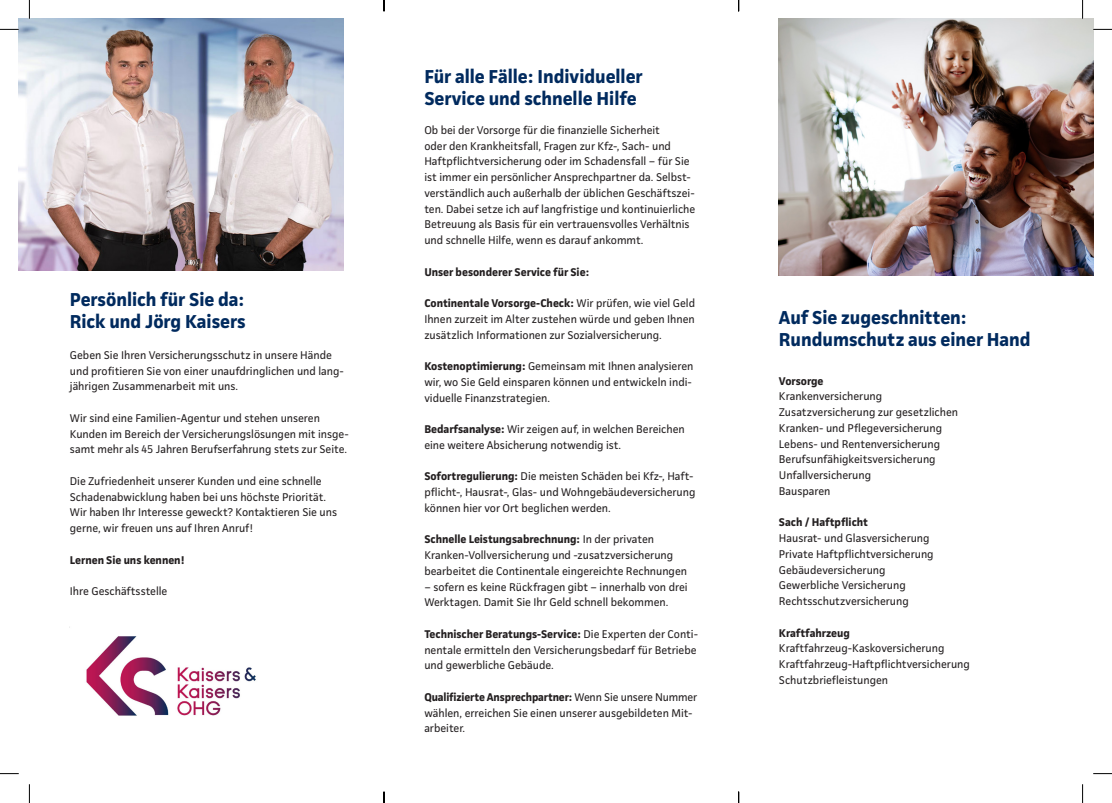
<style>
.page{position:relative;width:1112px;height:803px;background:#fff}
.page>*{position:absolute;margin:0;border:0;box-sizing:border-box;transform-origin:0 0}
.t1{font:700 18.75px/22.5px "Continentale Pro";color:#002a5e}
.t2{font:11.25px/15.8px "Continentale Pro";color:#231f20}
.t3{font:700 11.25px "Continentale Pro";color:#231f20}
.s1{font-weight:700}
</style>
<div class="page">
<img style="left:19px;top:19px;width:324px;height:251px">
<img style="left:778px;top:19px;width:314px;height:257px">
<img style="left:86px;top:636px;width:170px;height:80px">
<svg style="left:0;top:29px;width:19px;height:1px"></svg>
<svg style="left:1092px;top:29px;width:19px;height:1px"></svg>
<svg style="left:0;top:773px;width:19px;height:1px"></svg>
<svg style="left:1093px;top:773px;width:18px;height:1px"></svg>
<svg style="left:29px;top:0;width:1px;height:19px"></svg>
<svg style="left:29px;top:784px;width:1px;height:19px"></svg>
<svg style="left:1081px;top:0;width:2px;height:19px"></svg>
<svg style="left:1082px;top:784px;width:1px;height:19px"></svg>
<h1 class="t1" style="left:70px;top:288px;width:177px">Persönlich für Sie da:<br>Rick und Jörg Kaisers</h1>
<p class="t2" style="left:70px;top:347px;width:275px">Geben Sie Ihren Versicherungsschutz in unsere Hände und profitieren Sie von einer unaufdringlichen und lang&shy;jährigen Zusammenarbeit mit uns.</p>
<p class="t2" style="left:70px;top:410px;width:280px">Wir sind eine Familien-Agentur und stehen unseren<br>Kunden im Bereich der Versicherungslösungen mit insge&shy;samt mehr als 45 Jahren Berufserfahrung stets zur Seite.</p>
<p class="t2" style="left:70px;top:473px;width:268px">Die Zufriedenheit unserer Kunden und eine schnelle Schadenabwicklung haben bei uns höchste Priorität.<br>Wir haben Ihr Interesse geweckt? Kontaktieren Sie uns gerne, wir freuen uns auf Ihren Anruf!</p>
<p class="t3" style="left:70px;top:553px;width:116px">Lernen Sie uns kennen!</p>
<p class="t2" style="left:70px;top:583px;width:99px">Ihre Geschäftsstelle</p>
<h1 class="t1" style="left:424px;top:64px;width:220px">Für alle Fälle: Individueller<br>Service und schnelle Hilfe</h1>
<p class="t2" style="left:424px;top:122px;width:272px">Ob bei der Vorsorge für die finanzielle Sicherheit<br>oder den Krankheitsfall, Fragen zur Kfz-, Sach- und Haftpflichtversicherung oder im Schadensfall – für Sie ist immer ein persönlicher Ansprechpartner da. Selbst&shy;verständlich auch außerhalb der üblichen Geschäftszei&shy;ten. Dabei setze ich auf langfristige und kontinuierliche Betreuung als Basis für ein vertrauensvolles Verhältnis und schnelle Hilfe, wenn es darauf ankommt.</p>
<p class="t3" style="left:424px;top:265px;width:166px">Unser besonderer Service für Sie:</p>
<p class="t2" style="left:424px;top:295px;width:272px;text-align:justify"><span class="s1">Continentale Vorsorge-Check:</span> Wir prüfen, wie viel Geld Ihnen zurzeit im Alter zustehen würde und geben Ihnen zusätzlich Informationen zur Sozialversicherung.</p>
<p class="t2" style="left:424px;top:358px;width:270px"><span class="s1">Kostenoptimierung:</span> Gemeinsam mit Ihnen analysieren wir, wo Sie Geld einsparen können und entwickeln indi&shy;viduelle Finanzstrategien.</p>
<p class="t2" style="left:424px;top:421px;width:262px"><span class="s1">Bedarfsanalyse:</span> Wir zeigen auf, in welchen Bereichen eine weitere Absicherung notwendig ist.</p>
<p class="t2" style="left:424px;top:468px;width:272px"><span class="s1">Sofortregulierung:</span> Die meisten Schäden bei Kfz-, Haft&shy;pflicht-, Hausrat-, Glas- und Wohngebäudeversicherung können hier vor Ort beglichen werden.</p>
<p class="t2" style="left:424px;top:531px;width:264px"><span class="s1">Schnelle Leistungsabrechnung:</span> In der privaten<br>Kranken-Vollversicherung und -zusatzversicherung bearbeitet die Continentale eingereichte Rechnungen</p>
<p class="t2" style="left:424px;top:579px;width:265px">– sofern es keine Rückfragen gibt – innerhalb von drei<br>Werktagen. Damit Sie Ihr Geld schnell bekommen.</p>
<p class="t2" style="left:424px;top:626px;width:275px"><span class="s1">Technischer Beratungs-Service:</span> Die Experten der Conti&shy;nentale ermitteln den Versicherungsbedarf für Betriebe und gewerbliche Gebäude.</p>
<p class="t2" style="left:424px;top:689px;width:274px"><span class="s1">Qualifizierte Ansprechpartner:</span> Wenn Sie unsere Nummer wählen, erreichen Sie einen unserer ausgebildeten Mit&shy;arbeiter.</p>
<h1 class="t1" style="left:778px;top:305px;width:253px">Auf Sie zugeschnitten:<br>Rundumschutz aus einer Hand</h1>
<p class="t3" style="left:778px;top:374px;width:46px">Vorsorge</p>
<p class="t2" style="left:778px;top:389px;width:181px">Krankenversicherung<br>Zusatzversicherung zur gesetzlichen<br>Kranken- und Pflegeversicherung<br>Lebens- und Rentenversicherung<br>Berufsunfähigkeitsversicherung<br>Unfallversicherung<br>Bausparen</p>
<p class="t3" style="left:778px;top:516px;width:91px">Sach / Haftpflicht</p>
<p class="t2" style="left:778px;top:530px;width:156px">Hausrat- und Glasversicherung<br>Private Haftpflichtversicherung<br>Gebäudeversicherung<br>Gewerbliche Versicherung<br>Rechtsschutzversicherung</p>
<p class="t3" style="left:778px;top:626px;width:72px">Kraftfahrzeug</p>
<p class="t2" style="left:778px;top:641px;width:192px">Kraftfahrzeug-Kaskoversicherung<br>Kraftfahrzeug-Haftpflichtversicherung<br>Schutzbriefleistungen</p>
</div>
